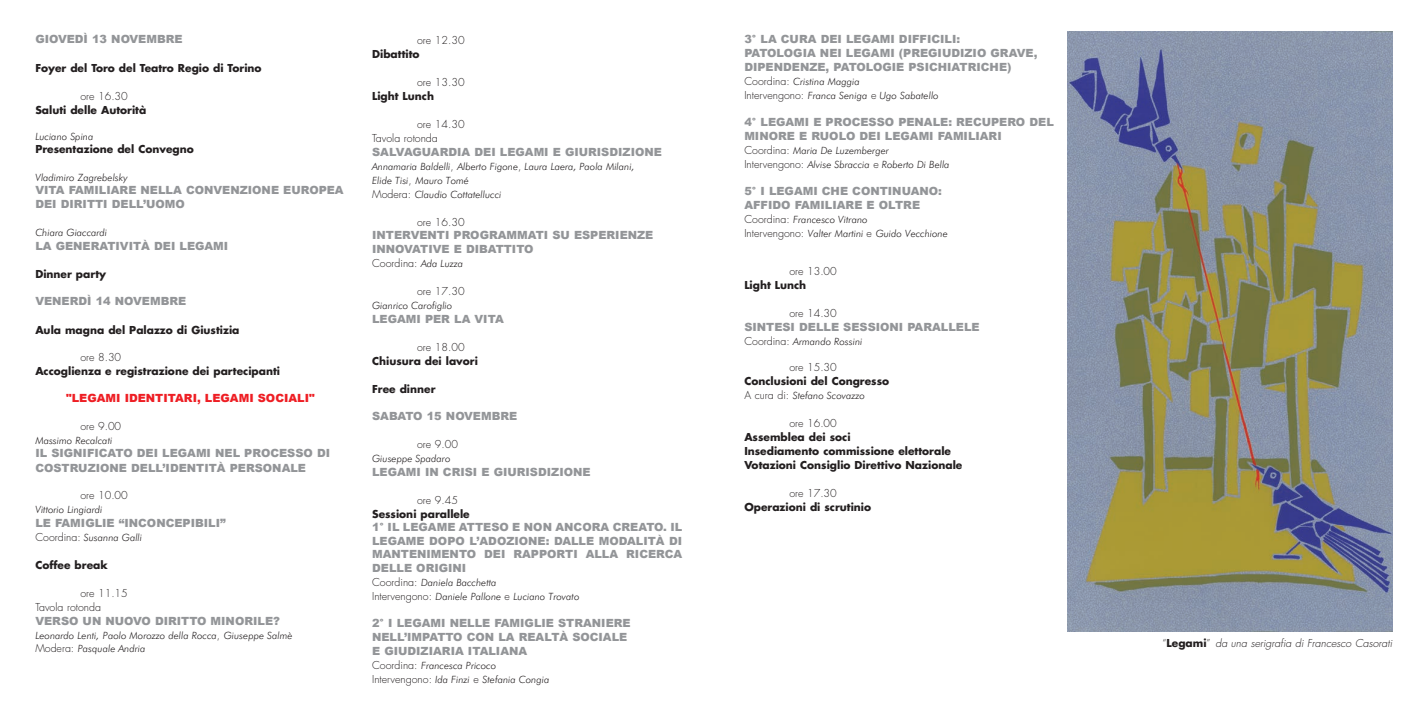
<style>
.page{position:relative;width:1418px;height:709px;background:#fff}
.page>*{position:absolute;margin:0;border:0;box-sizing:border-box;transform-origin:0 0}
.t1{font:900 11.25px/13.9px "Arial";color:#939598}
.t2{font:900 11.25px "Arial";color:#ee1e24}
.t3{font:700 10.62px/13.9px "Futura";color:#231f20}
.t4{font:300 10.62px/14px "Futura";color:#231f20}
.t5{font:italic 300 10.62px "Futura";color:#231f20}
.t6{font:italic 300 10px/14px "Futura BT";color:#231f20}
.s1{font-family:"Futura";font-style:normal;font-size:10.62px}
.s2{font-family:"Futura BT";font-style:italic;font-size:10px}
.s3{font-style:normal}
.s4{font-weight:700;font-style:normal}
</style>
<div class="page">
<img style="left:1067px;top:32px;width:325px;height:599px">
<p class="t1" style="left:35px;top:33px;width:149px">GIOVEDÌ 13 NOVEMBRE</p>
<p class="t3" style="left:35px;top:60px;width:228px">Foyer del Toro del Teatro Regio di Torino</p>
<p class="t4" style="left:80px;top:89px;width:49px">ore 16.30</p>
<p class="t3" style="left:35px;top:102px;width:112px">Saluti delle Autorità</p>
<p class="t6" style="left:35px;top:129px;width:60px">Luciano Spina</p>
<p class="t3" style="left:35px;top:142px;width:160px">Presentazione del Convegno</p>
<p class="t6" style="left:35px;top:170px;width:94px">Vladimiro Zagrebelsky</p>
<p class="t1" style="left:35px;top:184px;width:310px;line-height:13.5px">VITA FAMILIARE NELLA CONVENZIONE EUROPEA<br>DEI DIRITTI DELL’UOMO</p>
<p class="t6" style="left:35px;top:225px;width:73px">Chiara Giaccardi</p>
<p class="t1" style="left:35px;top:239px;width:194px">LA GENERATIVITÀ DEI LEGAMI</p>
<p class="t3" style="left:35px;top:267px;width:72px">Dinner party</p>
<p class="t1" style="left:35px;top:294px;width:152px">VENERDÌ 14 NOVEMBRE</p>
<p class="t3" style="left:35px;top:322px;width:206px">Aula magna del Palazzo di Giustizia</p>
<p class="t4" style="left:80px;top:350px;width:42px">ore 8.30</p>
<p class="t3" style="left:35px;top:364px;width:246px">Accoglienza e registrazione dei partecipanti</p>
<p class="t2" style="left:66px;top:392px;width:250px">"LEGAMI IDENTITARI, LEGAMI SOCIALI"</p>
<p class="t4" style="left:80px;top:419px;width:42px">ore 9.00</p>
<p class="t6" style="left:35px;top:433px;width:78px">Massimo Recalcati</p>
<p class="t1" style="left:35px;top:446px;width:296px;line-height:14.2px">IL SIGNIFICATO DEI LEGAMI NEL PROCESSO DI<br>COSTRUZIONE DELL’IDENTITÀ PERSONALE</p>
<p class="t4" style="left:80px;top:488px;width:49px">ore 10.00</p>
<p class="t6" style="left:35px;top:503px;width:69px">Vittorio Lingiardi</p>
<p class="t1" style="left:35px;top:516px;width:192px">LE FAMIGLIE “INCONCEPIBILI”</p>
<p class="t6" style="left:35px;top:530px;width:108px"><span class="s1">Coordina:</span> Susanna Galli</p>
<p class="t3" style="left:35px;top:557px;width:74px">Coffee break</p>
<p class="t4" style="left:35px;top:586px;width:94px;text-indent:45px">ore 11.15<br>Tavola rotonda</p>
<p class="t1" style="left:35px;top:613px;width:246px">VERSO UN NUOVO DIRITTO MINORILE?</p>
<p class="t6" style="left:35px;top:628px;width:259px">Leonardo Lenti, Paolo Morozzo della Rocca<span class="s1">,</span> Giuseppe Salmè<br><span class="s1">Modera:</span> Pasquale Andria</p>
<p class="t4" style="left:417px;top:33px;width:49px">ore 12.30</p>
<p class="t3" style="left:372px;top:47px;width:49px">Dibattito</p>
<p class="t4" style="left:417px;top:75px;width:49px">ore 13.30</p>
<p class="t3" style="left:372px;top:89px;width:63px">Light Lunch</p>
<p class="t4" style="left:372px;top:117px;width:94px;text-indent:45px">ore 14.30<br>Tavola rotonda</p>
<p class="t1" style="left:372px;top:145px;width:291px">SALVAGUARDIA DEI LEGAMI E GIURISDIZIONE</p>
<p class="t6" style="left:372px;top:159px;width:264px">Annamaria Baldelli<span class="s1">,</span> Alberto Figone<span class="s1">,</span> Laura Laera, Paola Milani,<br>Elide Tisi<span class="s1">,</span> Mauro Tomé<br><span class="s1">Modera:</span> Claudio Cottatellucci</p>
<p class="t4" style="left:417px;top:215px;width:49px">ore 16.30</p>
<p class="t1" style="left:372px;top:228px;width:283px;line-height:14.2px">INTERVENTI PROGRAMMATI SU ESPERIENZE<br>INNOVATIVE E DIBATTITO</p>
<p class="t4" style="left:372px;top:256px;width:93px">Coordina: <span class="s2">Ada Luzza</span></p>
<p class="t4" style="left:417px;top:284px;width:49px">ore 17.30</p>
<p class="t6" style="left:372px;top:298px;width:82px">Gianrico Carofiglio</p>
<p class="t1" style="left:372px;top:312px;width:133px">LEGAMI PER LA VITA</p>
<p class="t4" style="left:417px;top:340px;width:49px">ore 18.00</p>
<p class="t3" style="left:372px;top:354px;width:107px">Chiusura dei lavori</p>
<p class="t3" style="left:372px;top:382px;width:65px">Free dinner</p>
<p class="t1" style="left:372px;top:409px;width:147px">SABATO 15 NOVEMBRE</p>
<p class="t4" style="left:417px;top:437px;width:42px">ore 9.00</p>
<p class="t6" style="left:372px;top:451px;width:80px">Giuseppe Spadaro</p>
<p class="t1" style="left:372px;top:465px;width:220px">LEGAMI IN CRISI E GIURISDIZIONE</p>
<p class="t4" style="left:417px;top:493px;width:42px">ore 9.45</p>
<p class="t3" style="left:372px;top:506px;width:99px">Sessioni parallele</p>
<p class="t1" style="left:372px;top:520px;width:312px;text-align:justify">1° IL LEGAME ATTESO E NON ANCORA CREATO. IL LEGAME DOPO L’ADOZIONE: DALLE MODALITÀ DI MANTENIMENTO DEI RAPPORTI ALLA RICERCA DELLE ORIGINI</p>
<p class="t6" style="left:372px;top:575px;width:209px"><span class="s1">Coordina:</span> Daniela Bacchetta<br><span class="s1">Intervengono:</span> Daniele Pallone <span class="s1">e</span> Luciano Trovato</p>
<p class="t1" style="left:372px;top:616px;width:260px">2° I LEGAMI NELLE FAMIGLIE STRANIERE<br>NELL’IMPATTO CON LA REALTÀ SOCIALE<br>E GIUDIZIARIA ITALIANA</p>
<p class="t6" style="left:372px;top:658px;width:179px"><span class="s1">Coordina:</span> Francesca Pricoco<br><span class="s1">Intervengono:</span> Ida Finzi <span class="s1">e</span> Stefania Congia</p>
<p class="t1" style="left:744px;top:33px;width:294px">3° LA CURA DEI LEGAMI DIFFICILI:<br>PATOLOGIA NEI LEGAMI (PREGIUDIZIO GRAVE,<br>DIPENDENZE, PATOLOGIE PSICHIATRICHE)</p>
<p class="t6" style="left:744px;top:74px;width:196px"><span class="s1">Coordina:</span> Cristina Maggia<br><span class="s1">Intervengono:</span> Franca Seniga <span class="s1">e</span> Ugo Sabatello</p>
<p class="t1" style="left:744px;top:115px;width:311px;line-height:14.2px">4° LEGAMI E PROCESSO PENALE: RECUPERO DEL<br>MINORE E RUOLO DEI LEGAMI FAMILIARI</p>
<p class="t6" style="left:744px;top:143px;width:207px"><span class="s1">Coordina:</span> Maria De Luzemberger<br><span class="s1">Intervengono:</span> Alvise Sbraccia <span class="s1">e</span> Roberto Di Bella</p>
<p class="t1" style="left:744px;top:184px;width:199px;line-height:14.2px">5° I LEGAMI CHE CONTINUANO:<br>AFFIDO FAMILIARE E OLTRE</p>
<p class="t6" style="left:744px;top:213px;width:205px"><span class="s1">Coordina:</span> Francesco Vitrano<br><span class="s1">Intervengono:</span> Valter Martini <span class="s1">e</span> Guido Vecchione</p>
<p class="t4" style="left:789px;top:264px;width:49px">ore 13.00</p>
<p class="t3" style="left:744px;top:278px;width:63px">Light Lunch</p>
<p class="t4" style="left:789px;top:306px;width:49px">ore 14.30</p>
<p class="t1" style="left:744px;top:320px;width:237px">SINTESI DELLE SESSIONI PARALLELE</p>
<p class="t6" style="left:744px;top:334px;width:120px"><span class="s1">Coordina:</span> Armando Rossini</p>
<p class="t4" style="left:789px;top:360px;width:49px">ore 15.30</p>
<p class="t3" style="left:744px;top:374px;width:146px">Conclusioni del Congresso</p>
<p class="t6" style="left:744px;top:388px;width:122px"><span class="s1">A cura di:</span> Stefano Scovazzo</p>
<p class="t4" style="left:789px;top:416px;width:49px">ore 16.00</p>
<p class="t3" style="left:744px;top:429px;width:219px">Assemblea dei soci<br>Insediamento commissione elettorale<br>Votazioni Consiglio Direttivo Nazionale</p>
<p class="t4" style="left:789px;top:486px;width:49px">ore 17.30</p>
<p class="t3" style="left:744px;top:499px;width:128px">Operazioni di scrutinio</p>
<p class="t5" style="left:1162px;top:636px;width:231px"><span class="s3">“</span><span class="s4">Legami</span><span class="s3">”</span> da una serigrafia di Francesco Casorati</p>
</div>
